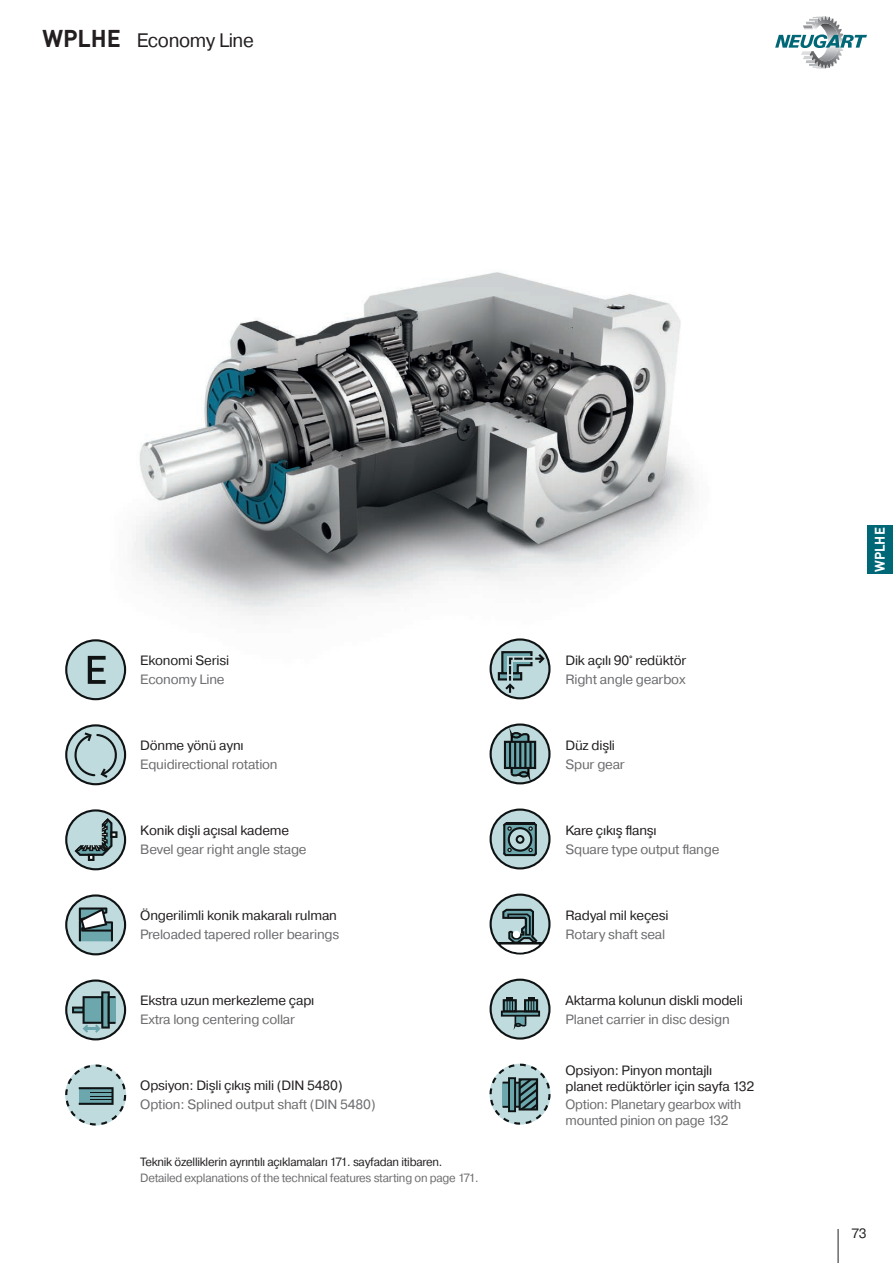
<style>
.page{position:relative;width:893px;height:1263px;background:#fff}
.page>*{position:absolute;margin:0;border:0;box-sizing:border-box;transform-origin:0 0}
.t1{font:19.5px "Pragmatica";letter-spacing:-.02em;color:#231f20}
.t2{font:700 13.8px "DIN Pro";color:#fff;scale:.96 1}
.t3{font:13.5px/16.2px "Pragmatica";letter-spacing:-.015em;color:#6c6d70}
.t4{font:13.5px/16.2px "Pragmatica";letter-spacing:-.015em;color:#231f20}
.t5{font:12px "Pragmatica";letter-spacing:-.02em;color:#231f20;scale:.96 1}
.t6{font:12px "Pragmatica";letter-spacing:-.02em;color:#6c6d70;scale:.96 1}
.s1{font-family:"DIN Pro";font-weight:700;font-size:24px}
</style>
<div class="page">
<hr style="left:838px;top:1229px;width:1px;height:34px;background:#231f20">
<img style="left:101px;top:272px;width:593px;height:422px">
<div style="left:867px;top:525px;width:26px;height:49px;background:#006777"></div>
<div style="left:66px;top:640px;width:59px;height:59px;background:#bfdbde;border-radius:50%"></div>
<div style="left:65px;top:639px;width:61px;height:61px;border:2px solid #0f1313;border-radius:50%"></div>
<svg style="left:88px;top:656px;width:18px;height:28px"></svg>
<svg style="left:66px;top:725px;width:59px;height:59px"></svg>
<div style="left:65px;top:724px;width:61px;height:61px;border:2px solid #0f1313;border-radius:50%"></div>
<svg style="left:74px;top:731px;width:43px;height:48px"></svg>
<svg style="left:66px;top:810px;width:59px;height:59px"></svg>
<div style="left:65px;top:809px;width:61px;height:61px;border:2px solid #0f1313;border-radius:50%"></div>
<svg style="left:75px;top:818px;width:42px;height:43px"></svg>
<svg style="left:66px;top:895px;width:59px;height:59px"></svg>
<div style="left:65px;top:894px;width:61px;height:61px;border:2px solid #0f1313;border-radius:50%"></div>
<svg style="left:79px;top:907px;width:34px;height:34px"></svg>
<svg style="left:66px;top:980px;width:59px;height:59px"></svg>
<div style="left:65px;top:979px;width:61px;height:61px;border:2px solid #0f1313;border-radius:50%"></div>
<svg style="left:72px;top:991px;width:43px;height:42px"></svg>
<svg style="left:65px;top:1064px;width:61px;height:61px"></svg>
<svg style="left:491px;top:639px;width:58px;height:59px"></svg>
<div style="left:490px;top:638px;width:60px;height:61px;border:2px solid #0f1313;border-radius:50%"></div>
<div style="left:498px;top:672px;width:24px;height:8px;border:2px solid #0f1313"></div>
<svg style="left:500px;top:650px;width:46px;height:43px"></svg>
<svg style="left:491px;top:724px;width:58px;height:59px"></svg>
<div style="left:490px;top:723px;width:60px;height:61px;border:2px solid #0f1313;border-radius:50%"></div>
<svg style="left:505px;top:730px;width:31px;height:50px"></svg>
<div style="left:504px;top:741px;width:32px;height:28px;border:2px solid #0f1313"></div>
<div style="left:491px;top:809px;width:58px;height:59px;background:#bfdbde;border-radius:50%"></div>
<div style="left:490px;top:808px;width:60px;height:61px;border:2px solid #0f1313;border-radius:50%"></div>
<svg style="left:503px;top:822px;width:34px;height:34px"></svg>
<div style="left:491px;top:895px;width:58px;height:58px;background:#bfdbde;border-radius:50%"></div>
<div style="left:490px;top:893px;width:60px;height:61px;border:2px solid #0f1313;border-radius:50%"></div>
<hr style="left:498px;top:942px;width:44px;height:2px;background:#0f1313">
<svg style="left:501px;top:909px;width:38px;height:43px"></svg>
<div style="left:513px;top:931px;width:7px;height:7px;background:#fff;border-radius:50%"></div>
<div style="left:491px;top:980px;width:58px;height:58px;background:#bfdbde;border-radius:50%"></div>
<div style="left:490px;top:979px;width:60px;height:60px;border:2px solid #0f1313;border-radius:50%"></div>
<svg style="left:515px;top:1010px;width:11px;height:11px"></svg>
<div style="left:501px;top:1011px;width:39px;height:5px;border:2px solid #0f1313"></div>
<div style="left:504px;top:1000px;width:12px;height:11px;background:#6ca7ae"></div>
<div style="left:503px;top:999px;width:14px;height:13px;border:2px solid #0f1313"></div>
<div style="left:525px;top:1000px;width:12px;height:11px;background:#6ca7ae"></div>
<div style="left:524px;top:999px;width:14px;height:13px;border:2px solid #0f1313"></div>
<svg style="left:506px;top:998px;width:7px;height:13px"></svg>
<svg style="left:528px;top:998px;width:7px;height:13px"></svg>
<svg style="left:514px;top:1021px;width:13px;height:8px"></svg>
<svg style="left:490px;top:1064px;width:60px;height:61px"></svg>
<svg style="left:775px;top:16px;width:92px;height:53px"></svg>
<p class="t1" style="left:43px;top:28px;width:213px"><span class="s1">WPLHE</span> Economy Line</p>
<p class="t2" style="left:869px;top:572px;width:48px;rotate:-90deg">WPLHE</p>
<p class="t4" style="left:140px;top:652px;width:90px">Ekonomi Serisi</p>
<p class="t3" style="left:140px;top:672px;width:86px">Economy Line</p>
<p class="t4" style="left:566px;top:652px;width:122px">Dik açılı 90° redüktör</p>
<p class="t3" style="left:566px;top:672px;width:121px">Right angle gearbox</p>
<p class="t4" style="left:140px;top:737px;width:105px">Dönme yönü aynı</p>
<p class="t3" style="left:140px;top:757px;width:139px">Equidirectional rotation</p>
<p class="t4" style="left:566px;top:737px;width:51px">Düz dişli</p>
<p class="t3" style="left:566px;top:757px;width:61px">Spur gear</p>
<p class="t4" style="left:140px;top:822px;width:150px">Konik dişli açısal kademe</p>
<p class="t3" style="left:140px;top:842px;width:168px">Bevel gear right angle stage</p>
<p class="t4" style="left:566px;top:822px;width:93px">Kare çıkış flanşı</p>
<p class="t3" style="left:566px;top:842px;width:155px">Square type output flange</p>
<p class="t4" style="left:140px;top:908px;width:198px">Öngerilimli konik makaralı rulman</p>
<p class="t3" style="left:140px;top:927px;width:200px">Preloaded tapered roller bearings</p>
<p class="t4" style="left:566px;top:908px;width:104px">Radyal mil keçesi</p>
<p class="t3" style="left:566px;top:927px;width:101px">Rotary shaft seal</p>
<p class="t4" style="left:140px;top:993px;width:176px">Ekstra uzun merkezleme çapı</p>
<p class="t3" style="left:140px;top:1012px;width:156px">Extra long centering collar</p>
<p class="t4" style="left:566px;top:993px;width:179px">Aktarma kolunun diskli modeli</p>
<p class="t3" style="left:566px;top:1012px;width:166px">Planet carrier in disc design</p>
<p class="t4" style="left:140px;top:1078px;width:204px">Opsiyon: Dişli çıkış mili (DIN 5480)</p>
<p class="t3" style="left:140px;top:1097px;width:237px">Option: Splined output shaft (DIN 5480)</p>
<p class="t4" style="left:566px;top:1062px;width:190px">Opsiyon: Pinyon montajlı<br>planet redüktörler için sayfa 132</p>
<p class="t3" style="left:566px;top:1096px;width:177px">Option: Planetary gearbox with mounted pinion on page 132</p>
<p class="t5" style="left:140px;top:1154px;width:316px">Teknik özelliklerin ayrıntılı açıklamaları 171. sayfadan itibaren.</p>
<p class="t6" style="left:140px;top:1171px;width:354px">Detailed explanations of the technical features starting on page 171.</p>
<p class="t4" style="left:851px;top:1226px;width:17px">73</p>
</div>
